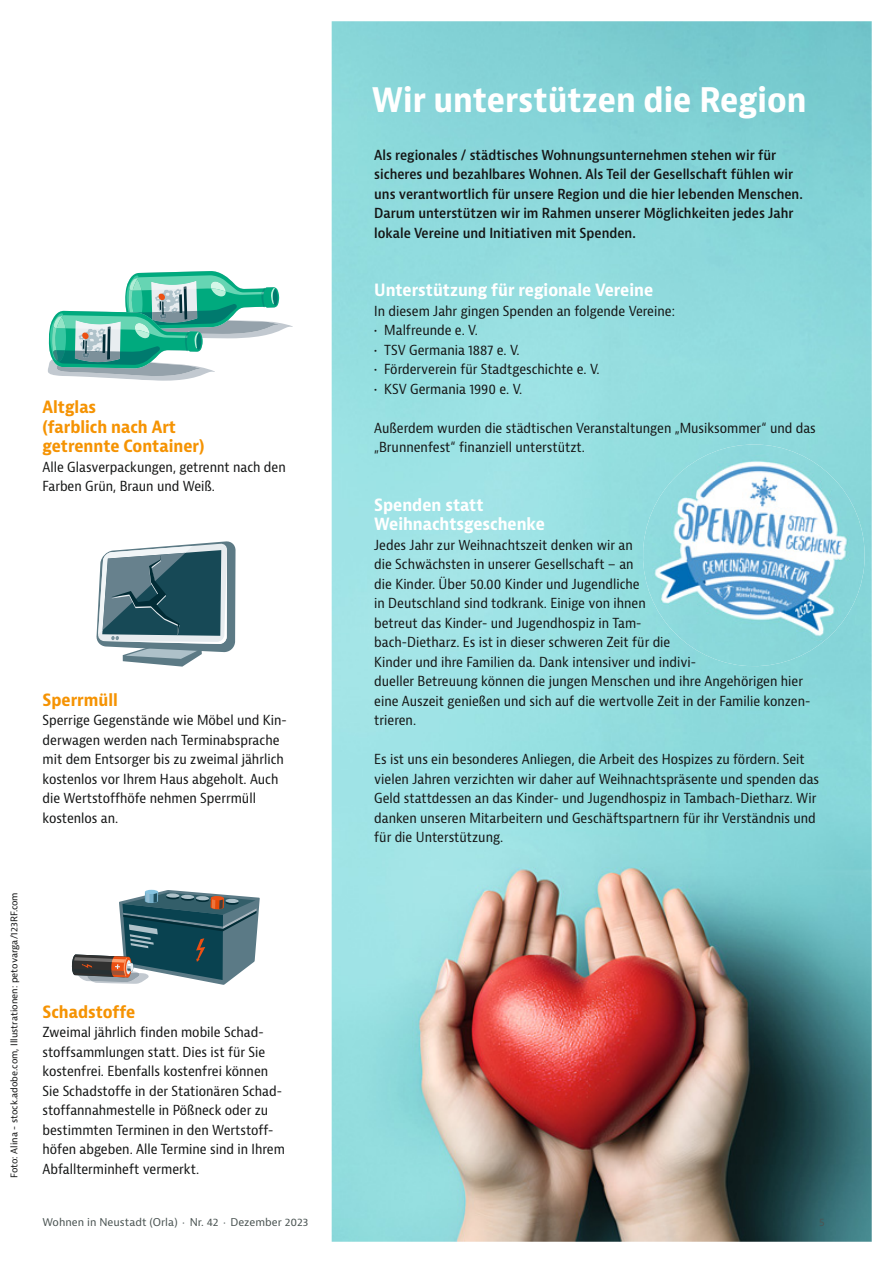
<style>
.page{position:relative;width:893px;height:1263px;background:#fff}
.page>*{position:absolute;margin:0;border:0;box-sizing:border-box;transform-origin:0 0}
.t1{font:700 condensed 33px "Bernina Sans";color:#fff}
.t2{font:700 condensed 16.5px/19.5px "Bernina Sans";color:#fff}
.t3{font:700 condensed 16.5px/19.5px "Bernina Sans";color:#f59303}
.t4{font:condensed 13.5px/19.5px "Bernina Sans";color:#151616}
.t5{font:600 condensed 13.5px/19.5px "Bernina Sans";color:#151616}
.t6{font:10.5px "Bernina Sans";color:#4c5554}
.t7{font:9px "Bernina Sans";color:#151616}
</style>
<div class="page">
<img style="left:332px;top:21px;width:540px;height:1221px">
<svg style="left:97px;top:541px;width:139px;height:126px"></svg>
<svg style="left:72px;top:890px;width:188px;height:95px"></svg>
<svg style="left:48px;top:271px;width:245px;height:110px"></svg>
<img style="left:643px;top:444px;width:223px;height:222px">
<p class="t7" style="left:9px;top:1178px;width:287px;rotate:-90deg">Foto: Alina - stock.adobe.com, Illustrationen: petovarga/123RF.com</p>
<h1 class="t1" style="left:372px;top:81px;width:436px">Wir unterstützen die Region</h1>
<p class="t3" style="left:43px;top:398px;width:163px">Altglas<br>(farblich nach Art getrennte Container)</p>
<p class="t4" style="left:43px;top:457px;width:245px">Alle Glasverpackungen, getrennt nach den<br>Farben Grün, Braun und Weiß.</p>
<p class="t3" style="left:43px;top:690px;width:77px">Sperrmüll</p>
<p class="t4" style="left:43px;top:711px;width:246px">Sperrige Gegenstände wie Möbel und Kin&shy;derwagen werden nach Terminabsprache mit dem Entsorger bis zu zweimal jährlich kostenlos vor Ihrem Haus abgeholt. Auch die Wertstoffhöfe nehmen Sperrmüll kostenlos an.</p>
<p class="t3" style="left:43px;top:1002px;width:94px">Schadstoffe</p>
<p class="t4" style="left:43px;top:1023px;width:244px">Zweimal jährlich finden mobile Schad&shy;stoffsammlungen statt. Dies ist für Sie kos tenfrei. Ebenfalls kostenfrei können Sie Schadstoffe in der Stationären Schad&shy;stoffannahmestelle in Pößneck oder zu bestimmten Terminen in den Wertstoff&shy;höfen abgeben. Alle Termine sind in Ihrem Abfallterminheft vermerkt.</p>
<p class="t5" style="left:374px;top:145px;width:430px">Als regionales / städtisches Wohnungsunternehmen stehen wir für sicheres und bezahlbares Wohnen. Als Teil der Gesellschaft fühlen wir uns verantwortlich für unsere Region und die hier lebenden Menschen.<br>Darum unterstützen wir im Rahmen unserer Möglichkeiten jedes Jahr lokale Vereine und Initiativen mit Spenden.</p>
<p class="t2" style="left:374px;top:281px;width:281px">Unterstützung für regionale Vereine</p>
<p class="t4" style="left:374px;top:301px;width:302px">In diesem Jahr gingen Spenden an folgende Vereine:</p>
<p class="t4" style="left:374px;top:321px;width:105px">• Malfreunde e. V.</p>
<p class="t4" style="left:374px;top:340px;width:147px">• TSV Germania 1887 e. V.</p>
<p class="t4" style="left:374px;top:360px;width:227px">• Förderverein für Stadtgeschichte e. V.</p>
<p class="t4" style="left:374px;top:379px;width:150px">• KSV Germania 1990 e. V.</p>
<p class="t4" style="left:374px;top:418px;width:443px">Außerdem wurden die städtischen Veranstaltungen „Musiksommer“ und das „Brunnenfest“ finanziell unterstützt.</p>
<p class="t2" style="left:374px;top:495px;width:172px">Spenden statt<br>Weihnachtsgeschenke</p>
<p class="t4" style="left:374px;top:535px;width:438px">Jedes Jahr zur Weihnachtszeit denken wir an<br>die Schwächsten in unserer Gesellschaft – an<br>die Kinder. Über 50.00 Kinder und Jugendliche<br>in Deutschland sind todkrank. Einige von ihnen<br>betreut das Kinder- und Jugendhospiz in Tam-<br>bach-Dietharz. Es ist in dieser schweren Zeit für die<br>Kinder und ihre Familien da. Dank intensiver und indivi-<br>dueller Betreuung können die jungen Menschen und ihre Angehörigen hier eine Auszeit genießen und sich auf die wertvolle Zeit in der Familie konzen&shy;trieren.</p>
<p class="t4" style="left:374px;top:750px;width:446px">Es ist uns ein besonderes Anliegen, die Arbeit des Hospizes zu fördern. Seit vielen Jahren verzichten wir daher auf Weihnachtspräsente und spenden das Geld stattdessen an das Kinder- und Jugendhospiz in Tambach-Dietharz. Wir danken unseren Mitarbeitern und Geschäftspartnern für ihr Verständnis und für die Unterstützung.</p>
<p class="t6" style="left:43px;top:1216px;width:267px">Wohnen in Neustadt (Orla) · Nr. 42 · Dezember 2023</p>
<p class="t6" style="left:819px;top:1216px;width:7px">5</p>
</div>
